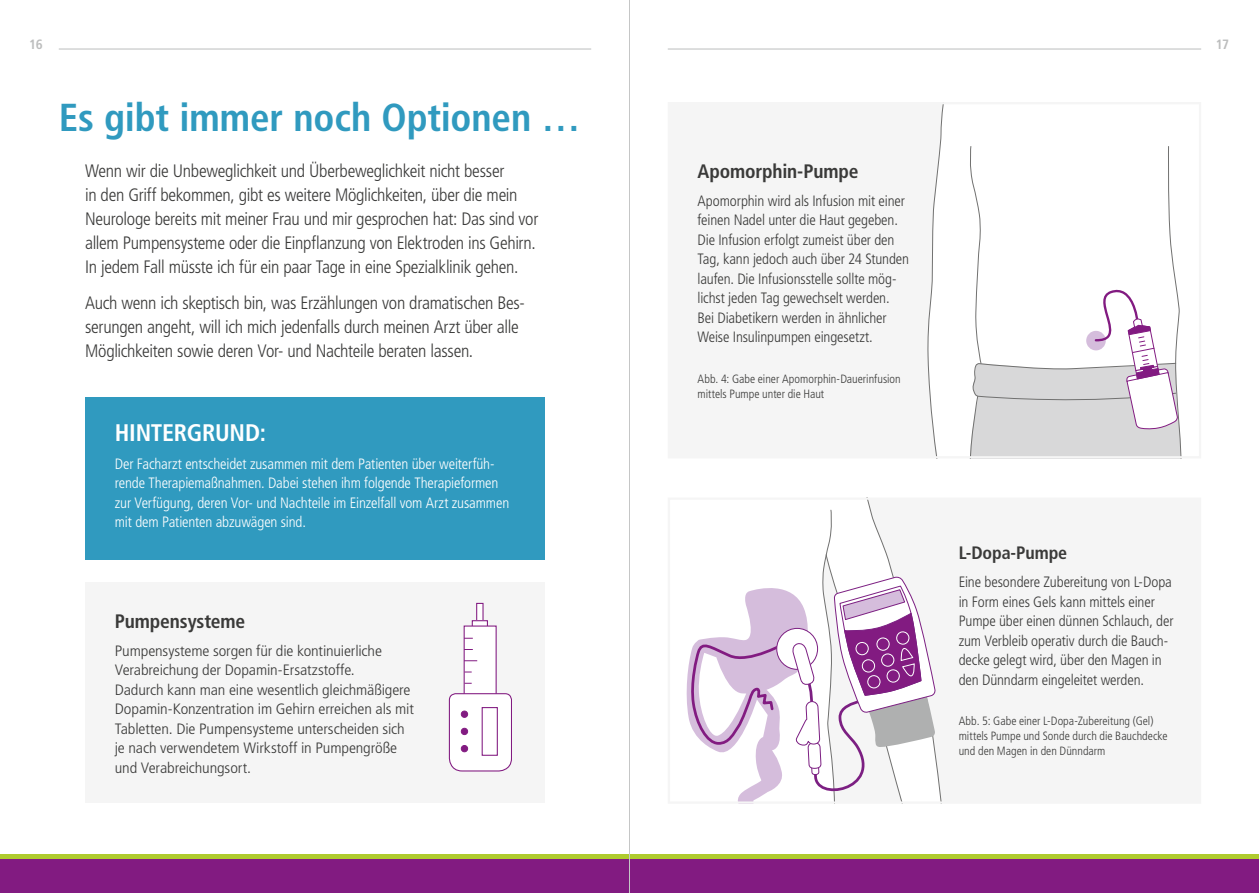
<style>
.page{position:relative;width:1259px;height:893px;background:#fff}
.page>*{position:absolute;margin:0;border:0;box-sizing:border-box;transform-origin:0 0}
.t1{font:700 condensed 39px "Frutiger LT Std";letter-spacing:-.005em;color:#309abf}
.t2{font:700 condensed 24px "Frutiger LT Std";letter-spacing:-.01em;color:#fff}
.t3{font:700 condensed 19.5px "Frutiger LT Std";letter-spacing:-.005em;color:#3a3a39}
.t4{font:300 condensed 18px/24px "Frutiger LT Std";letter-spacing:-.02em;color:#3a3a39}
.t5{font:700 condensed 18px "Frutiger LT Std";letter-spacing:-.01em;color:#3a3a39}
.t6{font:300 condensed 15px/19.5px "Frutiger LT Std";letter-spacing:-.01em;color:#3a3a39}
.t7{font:300 condensed 15px/19.5px "Frutiger LT Std";letter-spacing:-.01em;color:#3a3a39;scale:1.09 1}
.t8{font:300 condensed 15px/19.5px "Frutiger LT Std";letter-spacing:-.01em;color:#fff}
.t9{font:700 condensed 13.5px "Frutiger LT Std";color:#bcbdbd}
.t10{font:300 condensed 12px/15px "Frutiger LT Std";color:#3a3a39}
</style>
<div class="page">
<hr style="left:59px;top:49px;width:532px;height:1px;background:#bcbdbd">
<hr style="left:668px;top:49px;width:533px;height:1px;background:#bcbdbd">
<div style="left:0;top:855px;width:1259px;height:38px;background:#821b81"></div>
<hr style="left:0;top:855px;width:1259px;height:4px;background:#afcb2e">
<div style="left:669px;top:499px;width:531px;height:303px;background:#f5f5f5"></div>
<svg style="left:686px;top:509px;width:249px;height:292px"></svg>
<div style="left:85px;top:397px;width:459px;height:163px;background:#309abf"></div>
<div style="left:85px;top:583px;width:459px;height:220px;background:#f5f5f5"></div>
<div style="left:669px;top:103px;width:531px;height:354px;background:#f5f5f5"></div>
<svg style="left:927px;top:105px;width:255px;height:350px"></svg>
<div style="left:477px;top:603px;width:6px;height:18px;background:#fff"></div>
<div style="left:476px;top:603px;width:7px;height:19px;border:1px solid #821b81"></div>
<svg style="left:472px;top:621px;width:15px;height:6px"></svg>
<div style="left:472px;top:620px;width:16px;height:8px;border:1px solid #821b81"></div>
<div style="left:464px;top:626px;width:32px;height:69px;background:#fff"></div>
<svg style="left:464px;top:660px;width:13px;height:1px"></svg>
<svg style="left:449px;top:693px;width:63px;height:78px"></svg>
<div style="left:461px;top:711px;width:7px;height:7px;border:1px solid #821b81;border-radius:50%"></div>
<div style="left:461px;top:728px;width:6px;height:7px;background:#821b81;border-radius:50%"></div>
<div style="left:461px;top:728px;width:7px;height:7px;border:1px solid #821b81;border-radius:50%"></div>
<div style="left:461px;top:745px;width:6px;height:7px;background:#821b81;border-radius:50%"></div>
<div style="left:461px;top:745px;width:7px;height:7px;border:1px solid #821b81;border-radius:50%"></div>
<hr style="left:629px;top:0;width:1px;height:893px;background:#c5c6c6">
<p class="t9" style="left:29px;top:37px;width:15px">16</p>
<p class="t9" style="left:1215px;top:37px;width:15px">17</p>
<h1 class="t1" style="left:59px;top:95px;width:523px">Es gibt immer noch Optionen …</h1>
<p class="t4" style="left:85px;top:159px;width:455px">Wenn wir die Unbeweglichkeit und Überbeweglichkeit nicht besser<br>in den Griff bekommen, gibt es weitere Möglichkeiten, über die mein Neurologe bereits mit meiner Frau und mir gesprochen hat: Das sind vor allem Pumpensysteme oder die Einpflanzung von Elektroden ins Gehirn.<br>In jedem Fall müsste ich für ein paar Tage in eine Spezialklinik gehen.</p>
<p class="t4" style="left:85px;top:291px;width:441px">Auch wenn ich skeptisch bin, was Erzählungen von dramatischen Bes&shy;serungen angeht, will ich mich jedenfalls durch meinen Arzt über alle<br>Möglichkeiten sowie deren Vor- und Nachteile beraten lassen.</p>
<h2 class="t2" style="left:115px;top:418px;width:153px">HINTERGRUND:</h2>
<p class="t8" style="left:115px;top:454px;width:396px">Der Facharzt entscheidet zusammen mit dem Patienten über weiterfüh&shy;rende Therapiemaßnahmen. Dabei stehen ihm folgende Therapieformen zur Verfügung, deren Vor- und Nachteile im Einzelfall vom Arzt zusammen mit dem Patienten abzuwägen sind.</p>
<p class="t3" style="left:115px;top:609px;width:132px">Pumpensysteme</p>
<p class="t7" style="left:115px;top:641px;width:276px">Pumpensysteme sorgen für die kontinuierliche Verabreichung der Dopamin-Ersatzstoffe.<br>Dadurch kann man eine wesentlich gleichmäßigere Dopamin-Konzentration im Gehirn erreichen als mit Tabletten. Die Pumpensysteme unterscheiden sich je nach verwendetem Wirkstoff in Pumpengröße und Verabreichungsort.</p>
<p class="t3" style="left:697px;top:159px;width:163px">Apomorphin-Pumpe</p>
<p class="t6" style="left:697px;top:191px;width:213px">Apomorphin wird als Infusion mit einer feinen Nadel unter die Haut gegeben.<br>Die Infusion erfolgt zumeist über den Tag, kann jedoch auch über 24 Stunden laufen. Die Infusionsstelle sollte mög&shy;lichst jeden Tag gewechselt werden.<br>Bei Diabetikern werden in ähnlicher Weise Insulinpumpen eingesetzt.</p>
<p class="t10" style="left:697px;top:371px;width:205px">Abb. 4: Gabe einer Apomorphin-Dauerinfusion mittels Pumpe unter die Haut</p>
<p class="t5" style="left:958px;top:542px;width:110px">L-Dopa-Pumpe</p>
<p class="t6" style="left:958px;top:573px;width:216px">Eine besondere Zubereitung von L-Dopa in Form eines Gels kann mittels einer Pumpe über einen dünnen Schlauch, der zum Verbleib operativ durch die Bauch&shy;decke gelegt wird, über den Magen in den Dünndarm eingeleitet werden.</p>
<p class="t10" style="left:958px;top:714px;width:210px">Abb. 5: Gabe einer L-Dopa-Zubereitung (Gel) mittels Pumpe und Sonde durch die Bauchdecke und den Magen in den Dünndarm</p>
</div>
